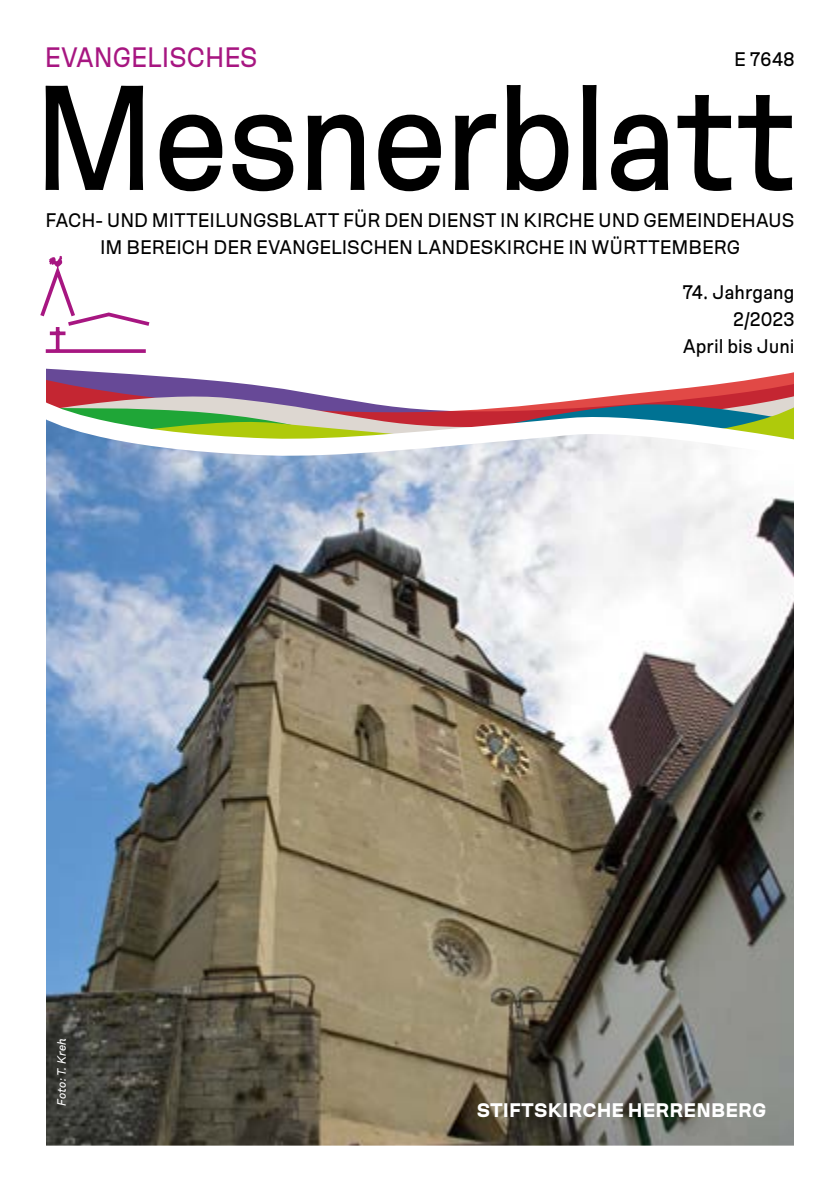
<style>
.page{position:relative;width:840px;height:1191px;background:#fff}
.page>*{position:absolute;margin:0;border:0;box-sizing:border-box;transform-origin:0 0}
.Grundschrift_9_8_11_57_Absatz_unten{font:148.4px "Hope Sans";letter-spacing:-.015em;color:#000;scale:.94 1}
.Grundschrift_9_8_11_57_Absatz_unten-2{font:28px "Hope Sans";color:#a71681;scale:.94 1}
.Grundschrift_9_8_11_57_Absatz_unten-3{font:19.6px/27px "Hope Sans";color:#000;text-align:center}
.Grundschrift_9_8_11_57_Absatz_unten-4{font:700 19.6px "Hope Sans";letter-spacing:.01em;color:#fff}
.Grundschrift_9_2_11_5_Abstand_unten{font:italic 12px "Hope Sans";color:#fff}
</style>
<div class="page">
<svg style="left:46px;top:372px;width:748px;height:19px"></svg>
<svg style="left:46px;top:402px;width:748px;height:17px"></svg>
<img style="left:46px;top:419px;width:748px;height:726px">
<svg style="left:40px;top:256px;width:109px;height:97px"></svg>
<p class="Grundschrift_9_8_11_57_Absatz_unten-2" style="left:45px;top:41px;width:228px">EVANGELISCHES</p>
<p class="Grundschrift_9_8_11_57_Absatz_unten-3" style="left:733px;top:46px;width:62px">E 7648</p>
<p class="Grundschrift_9_8_11_57_Absatz_unten" style="left:33px;top:52px;width:811px">Mesnerblatt</p>
<p class="Grundschrift_9_8_11_57_Absatz_unten-3" style="left:45px;top:206px;width:750px">FACH- UND MITTEILUNGSBLATT FÜR DEN DIENST IN KIRCHE UND GEMEINDEHAUS<br>IM BEREICH DER EVANGELISCHEN LANDESKIRCHE IN WÜRTTEMBERG</p>
<p class="Grundschrift_9_2_11_5_Abstand_unten" style="left:55px;top:1106px;width:69px;rotate:-90deg">Foto: T. Kreh</p>
<p class="Grundschrift_9_8_11_57_Absatz_unten-3" style="left:682px;top:279px;width:114px">74. Jahrgang</p>
<p class="Grundschrift_9_8_11_57_Absatz_unten-3" style="left:732px;top:306px;width:63px">2/2023</p>
<p class="Grundschrift_9_8_11_57_Absatz_unten-3" style="left:682px;top:333px;width:113px">April bis Juni</p>
<p class="Grundschrift_9_8_11_57_Absatz_unten-4" style="left:476px;top:1099px;width:291px">STIFTSKIRCHE HERRENBERG</p>
</div>
